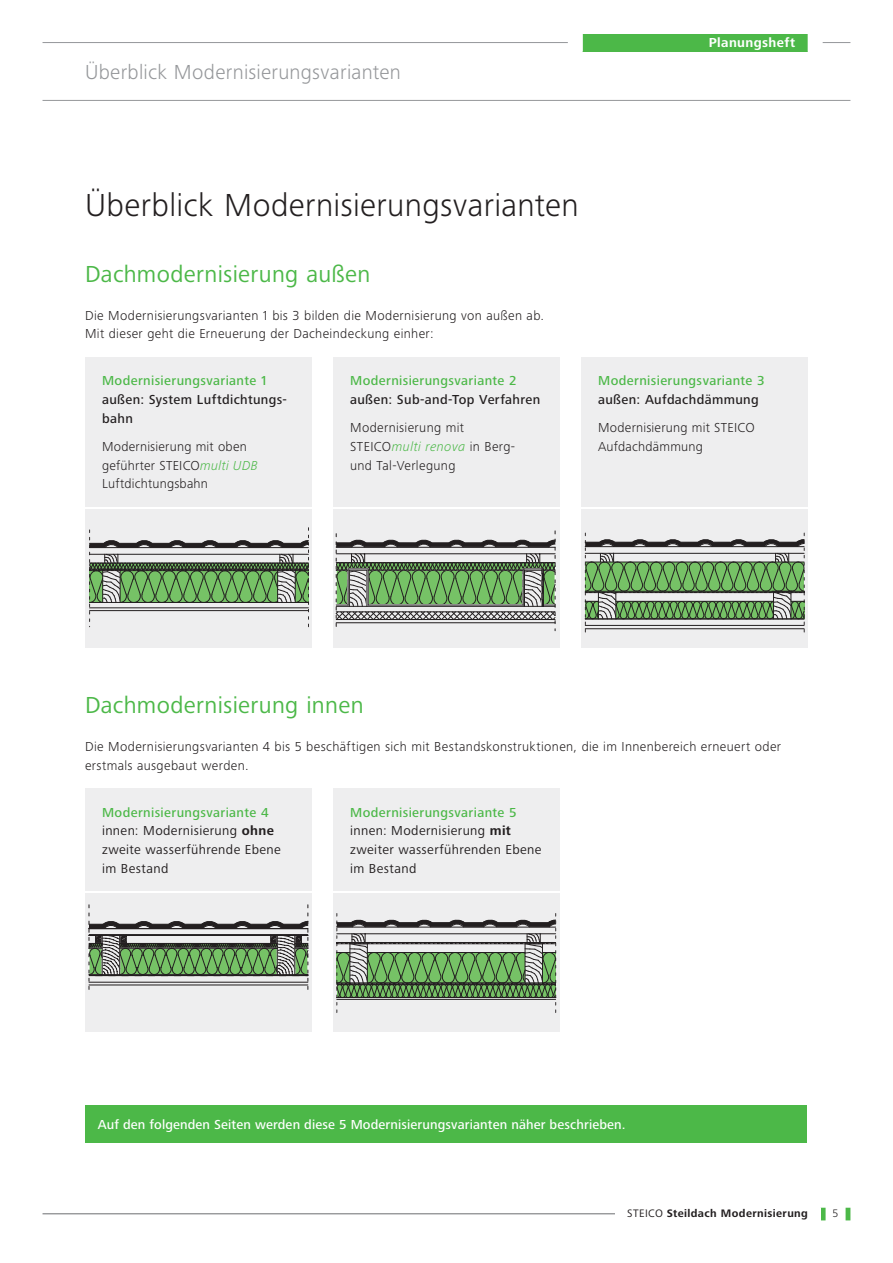
<style>
.page{position:relative;width:893px;height:1263px;background:#fff}
.page>*{position:absolute;margin:0;border:0;box-sizing:border-box;transform-origin:0 0}
.t1{font:300 33px "Frutiger Next LTW1 G";letter-spacing:.01em;color:#231f20}
.t2{font:24px "Frutiger Next LTW1 G";letter-spacing:.015em;color:#4cb848}
.t3{font:300 21px "Frutiger Next LTW1 G";letter-spacing:.015em;color:#95979a}
.t4{font:300 13.5px/18.8px "Frutiger Next LTW1 G";letter-spacing:.025em;color:#231f20}
.t5{font:13.5px/18.8px "Frutiger Next LTW1 G";letter-spacing:.03em;color:#231f20}
.t6{font:500 13.5px/18.8px "Frutiger Next LTW1 G";letter-spacing:.03em;color:#231f20}
.t7{font:500 13.5px "Frutiger Next LTW1 G";letter-spacing:.01em;color:#fff}
.t8{font:500 13.5px "Frutiger Next LTW1 G";letter-spacing:.03em;color:#4cb848}
.t9{font:700 13.5px "Frutiger Next LTW1 G";letter-spacing:.03em;color:#fff}
.t10{font:700 11.25px "Frutiger Next LTW1 G";letter-spacing:.035em;color:#231f20}
.t11{font:300 11.25px "Frutiger Next LTW1 G";color:#231f20}
.s1{font-style:italic;color:#4cb848}
.s2{font-weight:500;color:#4cb848}
.s3{font-weight:700}
.s4{font-weight:400}
</style>
<div class="page">
<hr style="left:43px;top:1213px;width:765px;height:1px;background:#6c6d70">
<div style="left:821px;top:1208px;width:5px;height:12px;background:#4cb848"></div>
<hr style="left:846px;top:1208px;width:4px;height:12px;background:#4cb848">
<div style="left:615px;top:1208px;width:206px;height:12px;background:#fff"></div>
<div style="left:85px;top:357px;width:227px;height:84px;background:#eeeeef"></div>
<div style="left:85px;top:423px;width:227px;height:83px;background:#eeeeef"></div>
<div style="left:333px;top:357px;width:227px;height:65px;background:#eeeeef"></div>
<div style="left:333px;top:404px;width:227px;height:102px;background:#eeeeef"></div>
<div style="left:581px;top:357px;width:227px;height:65px;background:#eeeeef"></div>
<div style="left:581px;top:404px;width:227px;height:102px;background:#eeeeef"></div>
<div style="left:85px;top:788px;width:227px;height:103px;background:#eeeeef"></div>
<div style="left:333px;top:788px;width:227px;height:103px;background:#eeeeef"></div>
<div style="left:85px;top:1105px;width:722px;height:38px;background:#4cb848"></div>
<div style="left:85px;top:509px;width:227px;height:139px;background:#eeeeef"></div>
<svg style="left:89px;top:527px;width:220px;height:100px"></svg>
<hr style="left:295px;top:571px;width:1px;height:31px;background:#231f20">
<hr style="left:277px;top:571px;width:1px;height:31px;background:#231f20">
<hr style="left:120px;top:571px;width:1px;height:31px;background:#231f20">
<hr style="left:102px;top:571px;width:1px;height:31px;background:#231f20">
<div style="left:333px;top:509px;width:227px;height:139px;background:#eeeeef"></div>
<svg style="left:335px;top:531px;width:221px;height:100px"></svg>
<hr style="left:336px;top:606px;width:219px;height:1px;background:#231f20">
<div style="left:581px;top:509px;width:227px;height:139px;background:#eeeeef"></div>
<svg style="left:585px;top:532px;width:220px;height:101px"></svg>
<div style="left:85px;top:893px;width:227px;height:139px;background:#eeeeef"></div>
<svg style="left:88px;top:904px;width:221px;height:85px"></svg>
<hr style="left:120px;top:948px;width:157px;height:1px;background:#231f20">
<hr style="left:120px;top:943px;width:157px;height:1px;background:#231f20">
<div style="left:333px;top:893px;width:227px;height:139px;background:#eeeeef"></div>
<svg style="left:336px;top:913px;width:221px;height:100px"></svg>
<hr style="left:43px;top:42px;width:807px;height:1px;background:#95979a">
<hr style="left:43px;top:100px;width:807px;height:1px;background:#95979a">
<div style="left:583px;top:34px;width:225px;height:18px;background:#4cb848"></div>
<div style="left:568px;top:34px;width:15px;height:18px;background:#fff"></div>
<div style="left:808px;top:34px;width:15px;height:18px;background:#fff"></div>
<h3 class="t3" style="left:85px;top:60px;width:317px">Überblick Modernisierungsvarianten</h3>
<p class="t9" style="left:709px;top:35px;width:88px">Planungsheft</p>
<h1 class="t1" style="left:85px;top:187px;width:495px">Überblick Modernisierungsvarianten</h1>
<h2 class="t2" style="left:85px;top:260px;width:287px">Dachmodernisierung außen</h2>
<p class="t4" style="left:85px;top:306px;width:458px">Die Modernisierungsvarianten 1 bis 3 bilden die Modernisierung von außen ab.<br>Mit dieser geht die Erneuerung der Dacheindeckung einher:</p>
<p class="t8" style="left:102px;top:373px;width:166px">Modernisierungsvariante 1</p>
<p class="t6" style="left:102px;top:390px;width:186px">außen: System Luftdichtungs&shy;bahn</p>
<p class="t4" style="left:102px;top:437px;width:157px">Modernisierung mit oben geführter STEICO<span class="s1">multi UDB<br></span>Luftdichtungsbahn</p>
<p class="t8" style="left:350px;top:373px;width:168px">Modernisierungsvariante 2</p>
<p class="t6" style="left:350px;top:390px;width:192px">außen: Sub-and-Top Verfahren</p>
<p class="t4" style="left:350px;top:418px;width:167px">Modernisierung mit<br>STEICO<span class="s1">multi renova</span> in Berg&shy;und Tal-Verlegung</p>
<p class="t8" style="left:598px;top:373px;width:168px">Modernisierungsvariante 3</p>
<p class="t6" style="left:598px;top:390px;width:162px">außen: Aufdachdämmung</p>
<p class="t4" style="left:598px;top:418px;width:158px">Modernisierung mit STEICO<br>Aufdachdämmung</p>
<h2 class="t2" style="left:85px;top:692px;width:280px">Dachmodernisierung innen</h2>
<p class="t4" style="left:85px;top:737px;width:698px">Die Modernisierungsvarianten 4 bis 5 beschäftigen sich mit Bestandskonstruktionen, die im Innenbereich erneuert oder erstmals ausgebaut werden.</p>
<p class="t5" style="left:102px;top:803px;width:180px"><span class="s2">Modernisierungsvariante 4 </span>innen: Modernisierung <span class="s3">ohne </span>zweite wasserführende Ebene im Bestand</p>
<p class="t5" style="left:350px;top:803px;width:193px"><span class="s2">Modernisierungsvariante 5 </span>innen: Modernisierung <span class="s3">mit </span>zweiter wasserführenden Ebene im Bestand</p>
<p class="t7" style="left:98px;top:1116px;width:529px">Auf den folgenden Seiten werden diese 5 Modernisierungsvarianten näher beschrieben.</p>
<p class="t10" style="left:627px;top:1207px;width:182px"><span class="s4">STEICO</span> Steildach Modernisierung</p>
<p class="t11" style="left:833px;top:1207px;width:7px">5</p>
</div>
